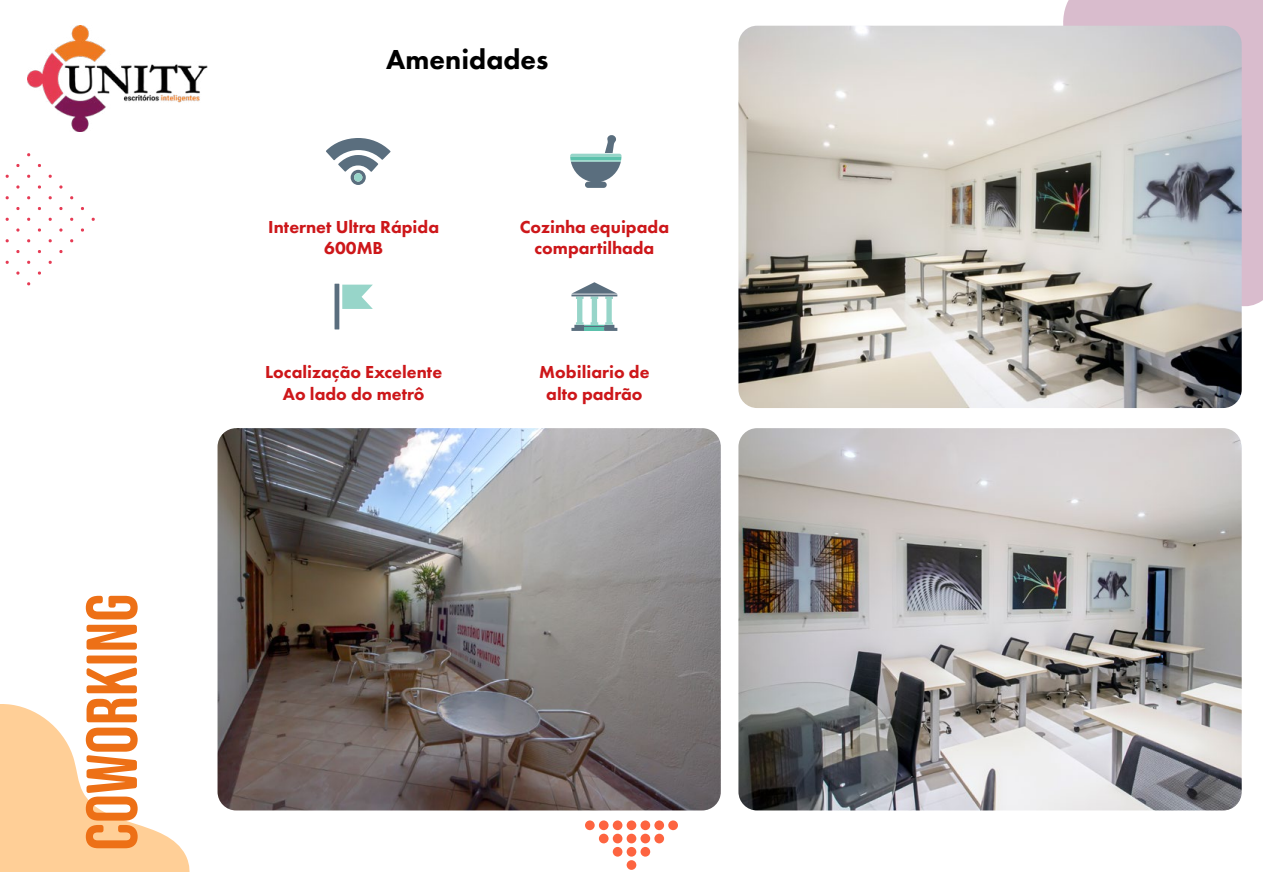
<style>
.page{position:relative;width:1263px;height:872px;background:#fff}
.page>*{position:absolute;margin:0;border:0;box-sizing:border-box;transform-origin:0 0}
.t1{font:72px "Bebas Neue Semi Rounded";color:#ed7016}
.t2{font:800 28.5px "Futura PT";color:#000}
.t3{font:800 18px/21.6px "Futura PT";color:#cd171a;text-align:center}
</style>
<div class="page">
<img style="left:27px;top:26px;width:181px;height:105px">
<svg style="left:0;top:704px;width:190px;height:168px"></svg>
<div style="left:1063px;top:0;width:200px;height:306px;background:#d9bccd"></div>
<svg style="left:91px;top:217px;width:4px;height:4px"></svg>
<svg style="left:81px;top:228px;width:3px;height:4px"></svg>
<svg style="left:59px;top:250px;width:4px;height:3px"></svg>
<svg style="left:48px;top:260px;width:4px;height:4px"></svg>
<svg style="left:38px;top:271px;width:3px;height:4px"></svg>
<svg style="left:59px;top:228px;width:4px;height:4px"></svg>
<svg style="left:16px;top:271px;width:4px;height:4px"></svg>
<svg style="left:59px;top:207px;width:4px;height:3px"></svg>
<svg style="left:48px;top:217px;width:4px;height:4px"></svg>
<svg style="left:38px;top:228px;width:3px;height:4px"></svg>
<svg style="left:16px;top:250px;width:4px;height:3px"></svg>
<svg style="left:5px;top:260px;width:4px;height:4px"></svg>
<svg style="left:59px;top:185px;width:4px;height:4px"></svg>
<svg style="left:16px;top:228px;width:4px;height:4px"></svg>
<svg style="left:48px;top:174px;width:4px;height:4px"></svg>
<svg style="left:38px;top:185px;width:3px;height:4px"></svg>
<svg style="left:16px;top:207px;width:4px;height:3px"></svg>
<svg style="left:5px;top:217px;width:4px;height:4px"></svg>
<svg style="left:16px;top:185px;width:4px;height:4px"></svg>
<svg style="left:16px;top:164px;width:4px;height:3px"></svg>
<svg style="left:5px;top:174px;width:4px;height:4px"></svg>
<img style="left:738px;top:26px;width:504px;height:382px">
<img style="left:218px;top:428px;width:503px;height:382px">
<img style="left:738px;top:428px;width:504px;height:382px">
<svg style="left:326px;top:138px;width:64px;height:47px"></svg>
<div style="left:354px;top:173px;width:8px;height:9px;background:#97d5c9;border-radius:50%"></div>
<svg style="left:570px;top:135px;width:51px;height:53px"></svg>
<svg style="left:335px;top:284px;width:38px;height:45px"></svg>
<svg style="left:571px;top:282px;width:46px;height:49px"></svg>
<div style="left:668px;top:820px;width:10px;height:10px;background:#fd6440;border-radius:50%"></div>
<div style="left:654px;top:820px;width:10px;height:10px;background:#fd6440;border-radius:50%"></div>
<div style="left:640px;top:820px;width:10px;height:10px;background:#fd6440;border-radius:50%"></div>
<div style="left:627px;top:820px;width:9px;height:10px;background:#fd6440;border-radius:50%"></div>
<div style="left:613px;top:820px;width:9px;height:10px;background:#fd6440;border-radius:50%"></div>
<div style="left:599px;top:820px;width:10px;height:10px;background:#fd6440;border-radius:50%"></div>
<div style="left:585px;top:820px;width:10px;height:10px;background:#fd6440;border-radius:50%"></div>
<div style="left:654px;top:833px;width:10px;height:10px;background:#fd6440;border-radius:50%"></div>
<div style="left:640px;top:833px;width:10px;height:10px;background:#fd6440;border-radius:50%"></div>
<div style="left:627px;top:833px;width:9px;height:10px;background:#fd6440;border-radius:50%"></div>
<div style="left:613px;top:833px;width:9px;height:10px;background:#fd6440;border-radius:50%"></div>
<div style="left:599px;top:833px;width:10px;height:10px;background:#fd6440;border-radius:50%"></div>
<div style="left:640px;top:847px;width:10px;height:9px;background:#fd6440;border-radius:50%"></div>
<div style="left:627px;top:847px;width:9px;height:9px;background:#fd6440;border-radius:50%"></div>
<div style="left:613px;top:847px;width:9px;height:9px;background:#fd6440;border-radius:50%"></div>
<div style="left:627px;top:860px;width:9px;height:10px;background:#fd6440;border-radius:50%"></div>
<h1 class="t1" style="left:71px;top:850px;width:258px;rotate:-90deg">coworking</h1>
<h2 class="t2" style="left:386px;top:42px;width:164px">Amenidades</h2>
<p class="t3" style="left:268px;top:215px;width:172px">Internet Ultra Rápida<br>600MB</p>
<p class="t3" style="left:520px;top:215px;width:151px">Cozinha equipada compartilhada</p>
<p class="t3" style="left:265px;top:361px;width:178px">Localização Excelente<br>Ao lado do metrô</p>
<p class="t3" style="left:539px;top:361px;width:112px">Mobiliario de alto padrão</p>
</div>
